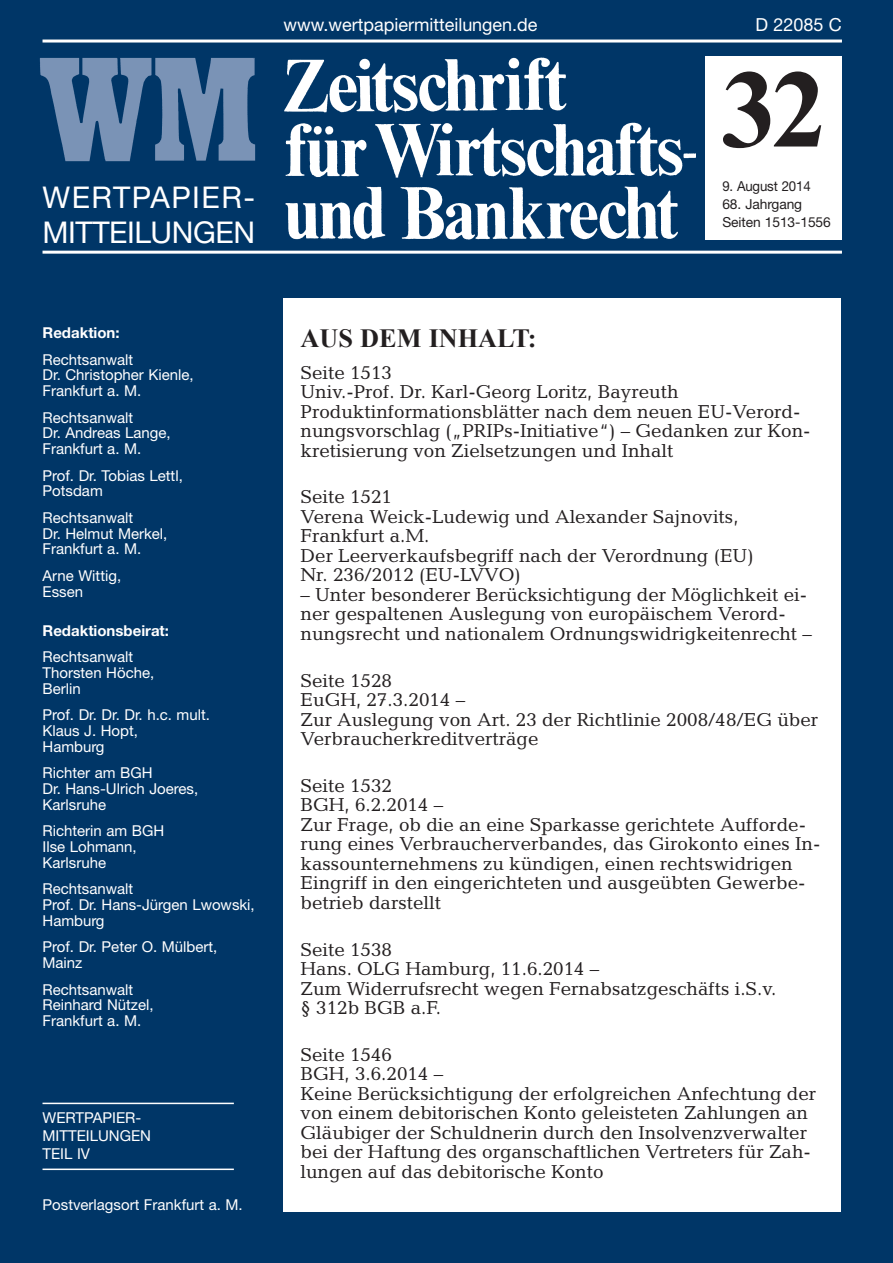
<style>
.page{position:relative;width:893px;height:1263px;background:#003667}
.page>*{position:absolute;margin:0;border:0;box-sizing:border-box;transform-origin:0 0}
.t1{font:700 111px "Times New Roman";color:#231f20}
.t2{font:30px/34.5px "Helvetica Neue";letter-spacing:-.015em;color:#fff}
.t3{font:700 26.25px "Times New Roman";color:#231f20}
.t4{font:18.9px/19.5px "Candida";color:#231f20}
.t5{font:18px "Helvetica Neue";color:#fff}
.t6{font:15px/15.8px "Helvetica Neue";color:#fff}
.t7{font:700 15px "Helvetica Neue";color:#fff}
.t8{font:13.8px/18px "Helvetica Neue";letter-spacing:-.005em;color:#231f20}
.t9{font:13.8px "Helvetica Neue";letter-spacing:-.005em;color:#231f20;scale:.96 1}
</style>
<div class="page">
<hr style="left:43px;top:251px;width:799px;height:3px;background:#fff">
<div style="left:283px;top:299px;width:558px;height:913px;background:#fff"></div>
<hr style="left:43px;top:1103px;width:191px;height:1px;background:#fff">
<hr style="left:43px;top:1168px;width:191px;height:2px;background:#fff">
<hr style="left:43px;top:40px;width:799px;height:3px;background:#fff">
<img style="left:284px;top:57px;width:412px;height:183px">
<img style="left:39px;top:57px;width:217px;height:105px">
<div style="left:706px;top:57px;width:136px;height:183px;background:#fff"></div>
<h2 class="t2" style="left:43px;top:183px;width:214px">WERTPAPIER-<br>MITTEILUNGEN</h2>
<p class="t5" style="left:284px;top:18px;width:256px">www.wertpapiermitteilungen.de</p>
<p class="t5" style="left:755px;top:18px;width:88px">D 22085 C</p>
<h1 class="t1" style="left:721px;top:48px;width:107px">32</h1>
<p class="t9" style="left:722px;top:181px;width:93px">9. August 2014</p>
<p class="t8" style="left:722px;top:196px;width:110px">68. Jahrgang<br>Seiten 1513-1556</p>
<p class="t7" style="left:43px;top:327px;width:79px">Redaktion:</p>
<p class="t6" style="left:43px;top:353px;width:153px">Rechtsanwalt<br>Dr. Christopher Kienle,<br>Frankfurt a. M.</p>
<p class="t6" style="left:43px;top:411px;width:130px">Rechtsanwalt<br>Dr. Andreas Lange,<br>Frankfurt a. M.</p>
<p class="t6" style="left:43px;top:469px;width:142px">Prof. Dr. Tobias Lettl,<br>Potsdam</p>
<p class="t6" style="left:43px;top:511px;width:126px">Rechtsanwalt<br>Dr. Helmut Merkel,<br>Frankfurt a. M.</p>
<p class="t6" style="left:43px;top:569px;width:80px">Arne Wittig,<br>Essen</p>
<p class="t7" style="left:43px;top:625px;width:128px">Redaktionsbeirat:</p>
<p class="t6" style="left:43px;top:651px;width:113px">Rechtsanwalt<br>Thorsten Höche,<br>Berlin</p>
<p class="t6" style="left:43px;top:709px;width:169px">Prof. Dr. Dr. Dr. h.c. mult.<br>Klaus J. Hopt,<br>Hamburg</p>
<p class="t6" style="left:43px;top:767px;width:157px">Richter am BGH<br>Dr. Hans-Ulrich Joeres,<br>Karlsruhe</p>
<p class="t6" style="left:43px;top:825px;width:123px">Richterin am BGH<br>Ilse Lohmann,<br>Karlsruhe</p>
<p class="t6" style="left:43px;top:883px;width:214px">Rechtsanwalt<br>Prof. Dr. Hans-Jürgen Lwowski,<br>Hamburg</p>
<p class="t6" style="left:43px;top:940px;width:176px">Prof. Dr. Peter O. Mülbert,<br>Mainz</p>
<p class="t6" style="left:43px;top:983px;width:113px">Rechtsanwalt<br>Reinhard Nützel,<br>Frankfurt a. M.</p>
<p class="t6" style="left:43px;top:1110px;width:110px;line-height:18px">WERTPAPIER-<br>MITTEILUNGEN<br>TEIL IV</p>
<p class="t6" style="left:43px;top:1198px;width:202px">Postverlagsort Frankfurt a. M.</p>
<h3 class="t3" style="left:301px;top:323px;width:238px">AUS DEM INHALT:</h3>
<p class="t4" style="left:301px;top:364px;width:512px">Seite 1513<br>Univ.-Prof. Dr. Karl-Georg Loritz, Bayreuth Produktinformationsblätter nach dem neuen EU-Verord&shy;nungsvorschlag („PRIPs-Initiative“) – Gedanken zur Kon&shy;kretisierung von Zielsetzungen und Inhalt</p>
<p class="t4" style="left:301px;top:489px;width:455px">Seite 1521<br>Verena Weick-Ludewig und Alexander Sajnovits,<br>Frankfurt a.M.<br>Der Leerverkaufsbegriff nach der Verordnung (EU)<br>Nr. 236/2012 (EU-LVVO)</p>
<p class="t4" style="left:301px;top:587px;width:513px">– Unter besonderer Berücksichtigung der Möglichkeit ei&shy;ner gespaltenen Auslegung von europäischem Verord&shy;nungsrecht und nationalem Ordnungswidrigkeitenrecht –</p>
<p class="t4" style="left:301px;top:672px;width:519px">Seite 1528<br>EuGH, 27.3.2014 –<br>Zur Auslegung von Art. 23 der Richtlinie 2008/48/EG über<br>Verbraucherkreditverträge</p>
<p class="t4" style="left:301px;top:778px;width:521px">Seite 1532<br>BGH, 6.2.2014 –<br>Zur Frage, ob die an eine Sparkasse gerichtete Aufforde&shy;rung eines Verbraucherverbandes, das Girokonto eines In&shy;kassounternehmens zu kündigen, einen rechtswidrigen Eingriff in den eingerichteten und ausgeübten Gewerbe&shy;betrieb darstellt</p>
<p class="t4" style="left:301px;top:941px;width:477px">Seite 1538<br>Hans. OLG Hamburg, 11.6.2014 –<br>Zum Widerrufsrecht wegen Fernabsatzgeschäfts i.S.v. § 312b BGB a.F.</p>
<p class="t4" style="left:301px;top:1047px;width:517px">Seite 1546<br>BGH, 3.6.2014 –<br>Keine Berücksichtigung der erfolgreichen Anfechtung der von einem debitorischen Konto geleisteten Zahlungen an Gläubiger der Schuldnerin durch den Insolvenzverwalter bei der Haftung des organschaftlichen Vertreters für Zah&shy;lungen auf das debitorische Konto</p>
</div>
